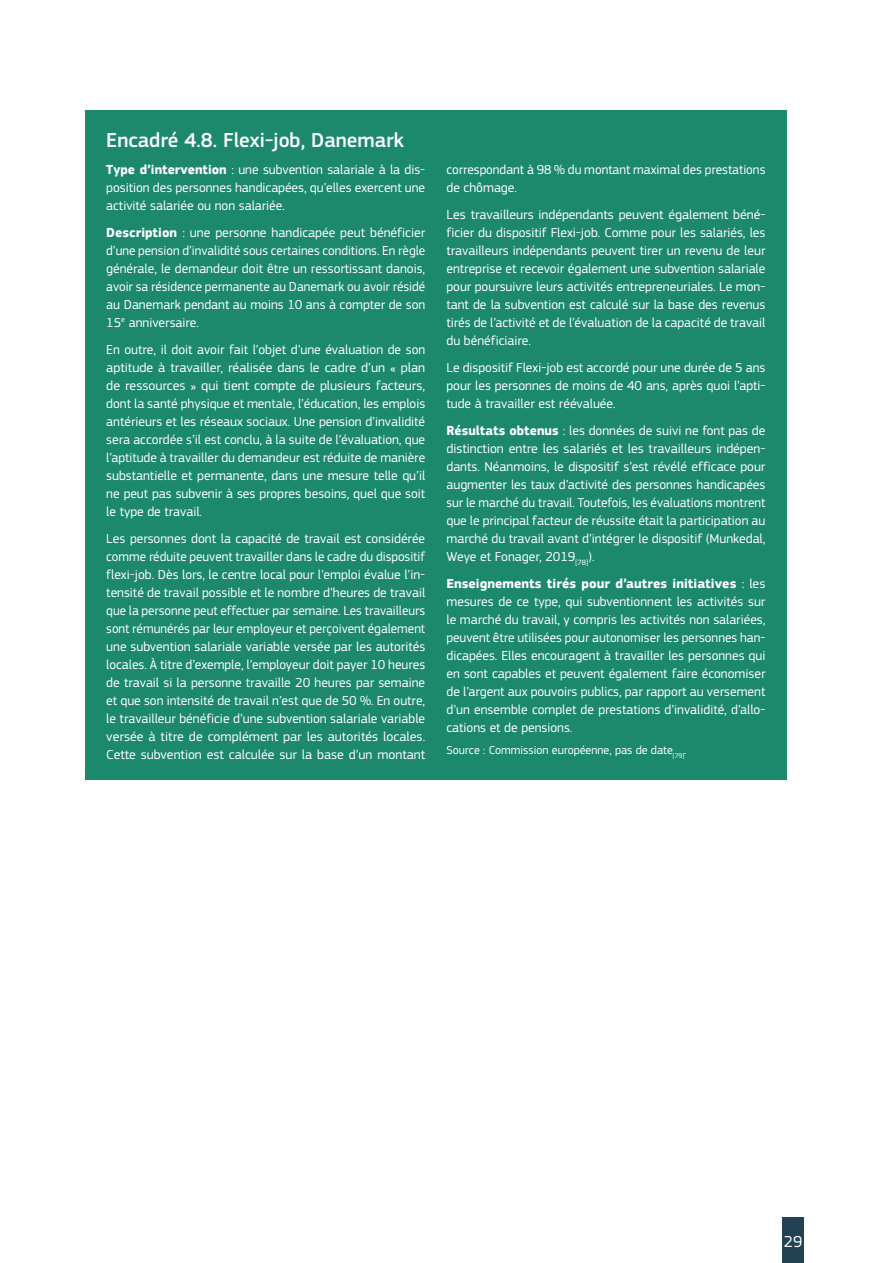
<style>
.page{position:relative;width:893px;height:1263px;background:#fff}
.page>*{position:absolute;margin:0;border:0;box-sizing:border-box;transform-origin:0 0}
.Box_H2{font:500 21px "EC Square Sans Pro";color:#fff}
.t1{font:16.5px "EC Square Sans Pro";color:#fff}
.Box_body{font:13.5px/18px "EC Square Sans Pro";color:#fff;text-align:justify}
.Box_figure_source{font:12px "EC Square Sans Pro";color:#fff}
.s1{font-weight:700}
</style>
<div class="page">
<div style="left:782px;top:1217px;width:22px;height:46px;background:#224153"></div>
<div style="left:85px;top:110px;width:702px;height:670px;background:#1c896c"></div>
<p class="Box_H2" style="left:106px;top:128px;width:299px">Encadré 4.8. Flexi-job, Danemark</p>
<p class="Box_body" style="left:106px;top:160px;width:320px"><span class="s1">Type d’intervention</span> : une subvention salariale à la dis&shy;position des personnes handicapées, qu’elles exercent une activité salariée ou non salariée.</p>
<p class="Box_body" style="left:106px;top:223px;width:320px"><span class="s1">Description</span> : une personne handicapée peut bénéficier d’une pension d’invalidité sous certaines conditions. En règle générale, le demandeur doit être un ressortissant danois, avoir sa résidence permanente au Danemark ou avoir résidé au Danemark pendant au moins 10 ans à compter de son 15<sup>e</sup> anniversaire.</p>
<p class="Box_body" style="left:106px;top:340px;width:320px">En outre, il doit avoir fait l’objet d’une évaluation de son aptitude à travailler, réalisée dans le cadre d’un « plan de ressources » qui tient compte de plusieurs facteurs, dont la santé physique et mentale, l’éducation, les emplois antérieurs et les réseaux sociaux. Une pension d’invalidité sera accordée s’il est conclu, à la suite de l’évaluation, que l’aptitude à travailler du demandeur est réduite de manière substantielle et permanente, dans une mesure telle qu’il ne peut pas subvenir à ses propres besoins, quel que soit le type de travail.</p>
<p class="Box_body" style="left:106px;top:529px;width:320px">Les personnes dont la capacité de travail est considérée comme réduite peuvent travailler dans le cadre du dispositif flexi-job. Dès lors, le centre local pour l’emploi évalue l’in&shy;tensité de travail possible et le nombre d’heures de travail que la personne peut effectuer par semaine. Les travailleurs sont rémunérés par leur employeur et perçoivent également une subvention salariale variable versée par les autorités locales. À titre d’exemple, l’employeur doit payer 10 heures de travail si la personne travaille 20 heures par semaine et que son intensité de travail n’est que de 50 %. En outre, le travailleur bénéficie d’une subvention salariale variable versée à titre de complément par les autorités locales.<br>Cette subvention est calculée sur la base d’un montant</p>
<p class="Box_body" style="left:446px;top:160px;width:320px">correspondant à 98 % du montant maximal des prestations de chômage.</p>
<p class="Box_body" style="left:446px;top:205px;width:320px">Les travailleurs indépendants peuvent également béné&shy;ficier du dispositif Flexi-job. Comme pour les salariés, les travailleurs indépendants peuvent tirer un revenu de leur entreprise et recevoir également une subvention salariale pour poursuivre leurs activités entrepreneuriales. Le mon&shy;tant de la subvention est calculé sur la base des revenus tirés de l’activité et de l’évaluation de la capacité de travail du bénéficiaire.</p>
<p class="Box_body" style="left:446px;top:358px;width:320px">Le dispositif Flexi-job est accordé pour une durée de 5 ans pour les personnes de moins de 40 ans, après quoi l’apti&shy;tude à travailler est réévaluée.</p>
<p class="Box_body" style="left:446px;top:421px;width:320px"><span class="s1">Résultats obtenus</span> : les données de suivi ne font pas de distinction entre les salariés et les travailleurs indépen&shy;dants. Néanmoins, le dispositif s’est révélé efficace pour augmenter les taux d’activité des personnes handicapées sur le marché du travail. Toutefois, les évaluations montrent que le principal facteur de réussite était la participation au marché du travail avant d’intégrer le dispositif (Munkedal, Weye et Fonager, 2019<sub>[78]</sub>).</p>
<p class="Box_body" style="left:446px;top:574px;width:320px"><span class="s1">Enseignements tirés pour d’autres initiatives</span> : les mesures de ce type, qui subventionnent les activités sur le marché du travail, y compris les activités non salariées, peuvent être utilisées pour autonomiser les personnes han&shy;dicapées. Elles encouragent à travailler les personnes qui en sont capables et peuvent également faire économiser de l’argent aux pouvoirs publics, par rapport au versement d’un ensemble complet de prestations d’invalidité, d’allo&shy;cations et de pensions.</p>
<p class="Box_figure_source" style="left:446px;top:743px;width:241px">Source : Commission européenne, pas de date<sub>[79]</sub>.</p>
<p class="t1" style="left:784px;top:1232px;width:20px">29</p>
</div>
